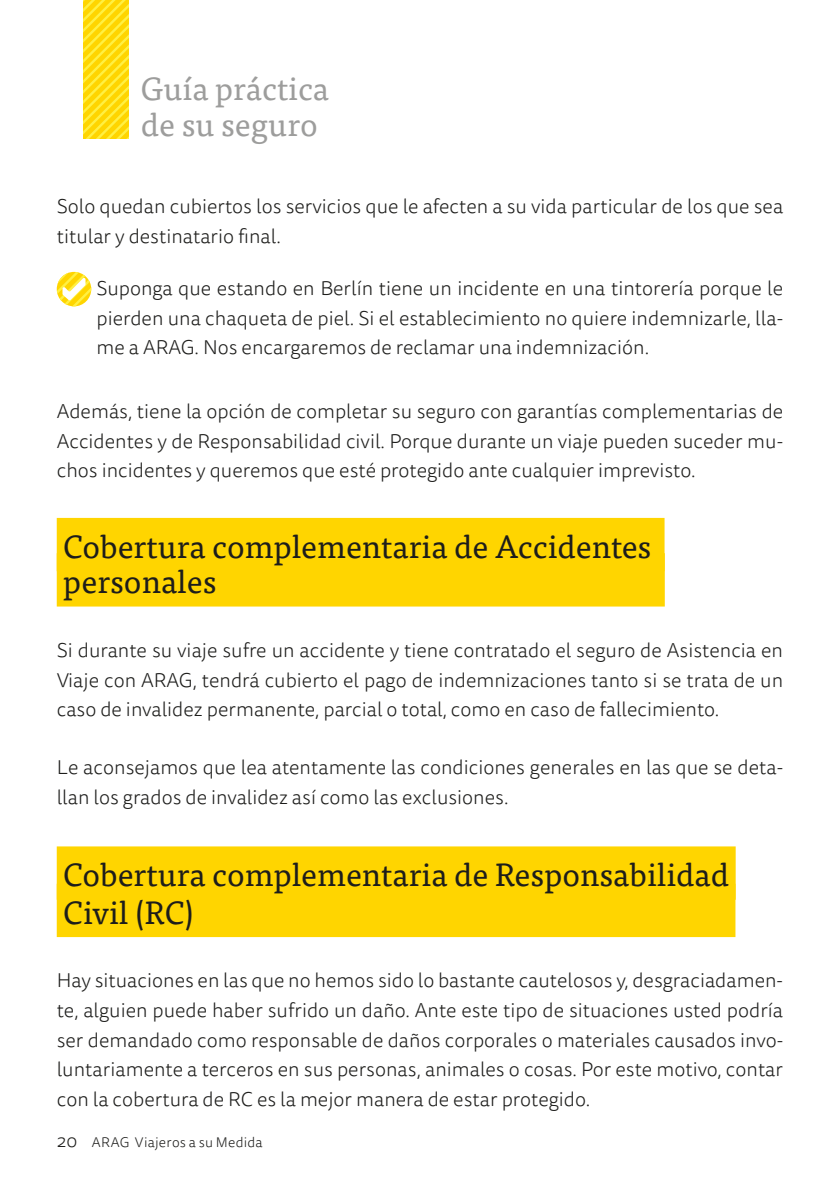
<style>
.page{position:relative;width:840px;height:1191px;background:#fff}
.page>*{position:absolute;margin:0;border:0;box-sizing:border-box;transform-origin:0 0}
.t1{font:32px/35.2px "Tisa Pro";color:#1d1d1b}
.t2{font:32px/36px "Tisa Pro";color:#9d9d9c}
.t3{font:300 20px/29.6px "Tisa Sans Pro";color:#1d1d1b;text-align:justify}
.t4{font:300 14px "Tisa Sans Pro";letter-spacing:.015em;color:#1d1d1b}
.s1{font-size:18px}
</style>
<div class="page">
<svg style="left:83px;top:0;width:45px;height:138px;background:#ffdd15"></svg>
<div style="left:57px;top:518px;width:607px;height:53px;background:#ffd500"></div>
<div style="left:57px;top:553px;width:607px;height:53px;background:#ffd500"></div>
<div style="left:57px;top:846px;width:678px;height:53px;background:#ffd500"></div>
<div style="left:57px;top:883px;width:678px;height:54px;background:#ffd500"></div>
<svg style="left:57px;top:272px;width:35px;height:34px"></svg>
<h1 class="t2" style="left:141px;top:69px;width:190px">Guía práctica de su seguro</h1>
<p class="t3" style="left:57px;top:192px;width:727px">Solo quedan cubiertos los servicios que le afecten a su vida particular de los que sea titular y destinatario final.</p>
<p class="t3" style="left:96px;top:274px;width:688px">Suponga que estando en Berlín tiene un incidente en una tintorería porque le pierden una chaqueta de piel. Si el establecimiento no quiere indemnizarle, lla&shy;me a ARAG. Nos encargaremos de reclamar una indemnización.</p>
<p class="t3" style="left:57px;top:397px;width:727px">Además, tiene la opción de completar su seguro con garantías complementarias de Accidentes y de Responsabilidad civil. Porque durante un viaje pueden suceder mu&shy;chos incidentes y queremos que esté protegido ante cualquier imprevisto.</p>
<h1 class="t1" style="left:63px;top:527px;width:589px">Cobertura complementaria de Accidentes personales</h1>
<p class="t3" style="left:57px;top:636px;width:727px">Si durante su viaje sufre un accidente y tiene contratado el seguro de Asistencia en Viaje con ARAG, tendrá cubierto el pago de indemnizaciones tanto si se trata de un caso de invalidez permanente, parcial o total, como en caso de fallecimiento.</p>
<p class="t3" style="left:57px;top:753px;width:727px">Le aconsejamos que lea atentamente las condiciones generales en las que se deta&shy;llan los grados de invalidez así como las exclusiones.</p>
<h1 class="t1" style="left:63px;top:854px;width:667px;line-height:37.2px">Cobertura complementaria de Responsabilidad<br>Civil (RC)</h1>
<p class="t3" style="left:57px;top:966px;width:727px">Hay situaciones en las que no hemos sido lo bastante cautelosos y, desgraciadamen&shy;te, alguien puede haber sufrido un daño. Ante este tipo de situaciones usted podría ser demandado como responsable de daños corporales o materiales causados invo&shy;luntariamente a terceros en sus personas, animales o cosas. Por este motivo, contar con la cobertura de RC es la mejor manera de estar protegido.</p>
<p class="t4" style="left:57px;top:1133px;width:207px"><span class="s1">20</span> ARAG Viajeros a su Medida</p>
</div>
